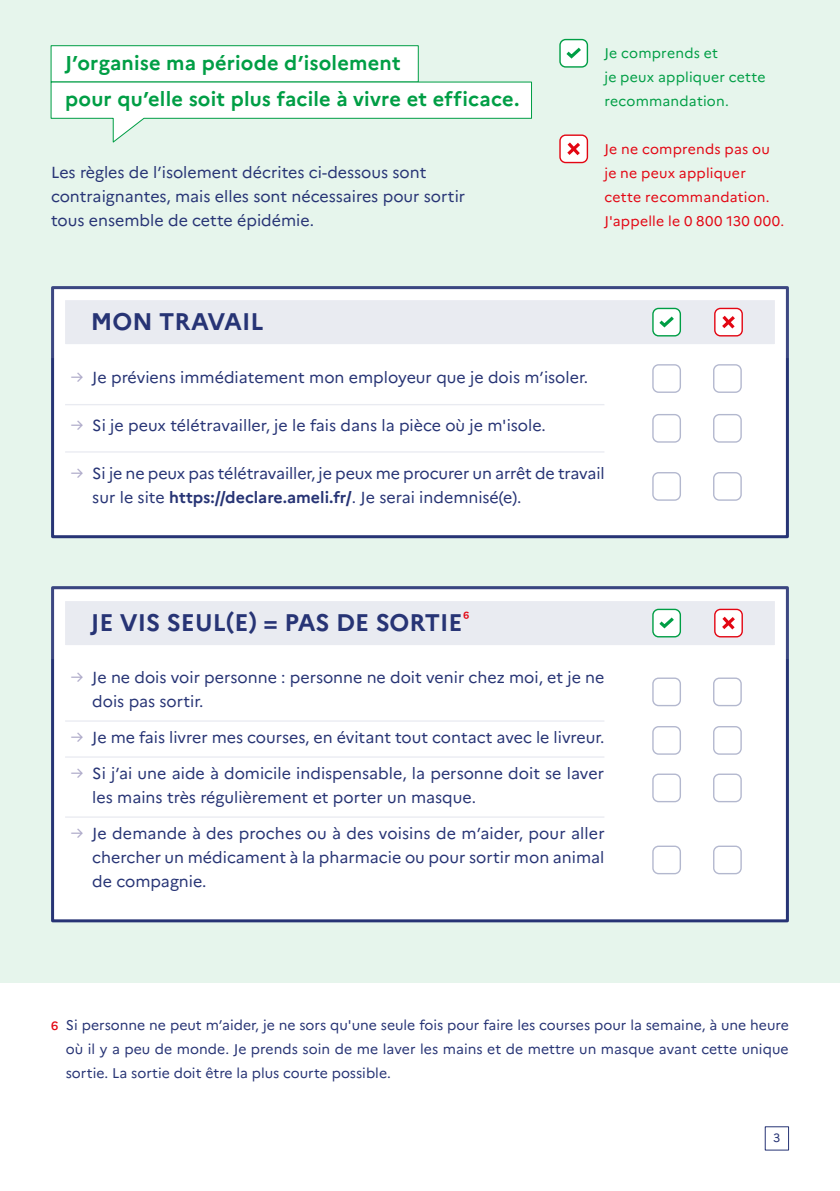
<style>
.page{position:relative;width:840px;height:1191px;background:#fff}
.page>*{position:absolute;margin:0;border:0;box-sizing:border-box;transform-origin:0 0}
.t1{font:700 24px "Marianne";color:#273475}
.t2{font:700 20px/36px "Marianne";letter-spacing:.01em;color:#009e45}
.t3{font:16px/24px "Marianne";color:#273475}
.t4{font:14px/24px "Marianne";color:#273475;text-align:justify}
.t5{font:14px/24px "Marianne";letter-spacing:.015em;color:#e30613}
.t6{font:14px/24px "Marianne";letter-spacing:.015em;color:#009e45}
.t7{font:12px "Marianne";color:#273475}
.s1{color:#afabca}
.s2{font-weight:700}
.s3{font-weight:500;font-size:12px;color:#e30613}
</style>
<div class="page">
<div style="left:0;top:0;width:839px;height:982px;background:#e6f5ec"></div>
<div style="left:51px;top:286px;width:737px;height:252px;background:#fff;border:3px solid #273475"></div>
<div style="left:51px;top:286px;width:737px;height:72px;background:#e9ebf1;border:14px solid #fff"></div>
<div style="left:51px;top:586px;width:737px;height:336px;background:#fff;border:3px solid #273475"></div>
<div style="left:51px;top:587px;width:737px;height:72px;background:#e9ebf1;border:14px solid #fff"></div>
<svg style="left:714px;top:609px;width:27px;height:28px"></svg>
<div style="left:713px;top:608px;width:29px;height:29px;border:1px solid #e30613;border-radius:6px"></div>
<svg style="left:718px;top:613px;width:20px;height:20px"></svg>
<svg style="left:714px;top:308px;width:27px;height:28px"></svg>
<div style="left:713px;top:308px;width:29px;height:28px;border:1px solid #e30613;border-radius:6px"></div>
<svg style="left:718px;top:312px;width:20px;height:20px"></svg>
<div style="left:712px;top:364px;width:29px;height:29px;border:1px solid #273475;border-radius:6px"></div>
<div style="left:652px;top:364px;width:28px;height:29px;border:1px solid #273475;border-radius:6px"></div>
<div style="left:712px;top:414px;width:29px;height:29px;border:1px solid #273475;border-radius:6px"></div>
<div style="left:652px;top:414px;width:28px;height:29px;border:1px solid #273475;border-radius:6px"></div>
<div style="left:712px;top:472px;width:29px;height:29px;border:1px solid #273475;border-radius:6px"></div>
<div style="left:652px;top:472px;width:28px;height:29px;border:1px solid #273475;border-radius:6px"></div>
<div style="left:712px;top:677px;width:29px;height:29px;border:1px solid #273475;border-radius:6px"></div>
<div style="left:652px;top:677px;width:28px;height:29px;border:1px solid #273475;border-radius:6px"></div>
<div style="left:712px;top:726px;width:29px;height:28px;border:1px solid #273475;border-radius:6px"></div>
<div style="left:652px;top:726px;width:28px;height:28px;border:1px solid #273475;border-radius:6px"></div>
<div style="left:712px;top:845px;width:29px;height:29px;border:1px solid #273475;border-radius:6px"></div>
<div style="left:652px;top:845px;width:28px;height:29px;border:1px solid #273475;border-radius:6px"></div>
<div style="left:712px;top:773px;width:29px;height:29px;border:1px solid #273475;border-radius:6px"></div>
<div style="left:652px;top:773px;width:28px;height:29px;border:1px solid #273475;border-radius:6px"></div>
<div style="left:652px;top:609px;width:28px;height:28px;background:#fff;border-radius:6px"></div>
<div style="left:652px;top:608px;width:28px;height:29px;border:1px solid #009e45;border-radius:6px"></div>
<svg style="left:659px;top:617px;width:15px;height:12px"></svg>
<div style="left:652px;top:308px;width:28px;height:28px;background:#fff;border-radius:6px"></div>
<div style="left:652px;top:308px;width:28px;height:28px;border:1px solid #009e45;border-radius:6px"></div>
<svg style="left:659px;top:316px;width:15px;height:12px"></svg>
<div style="left:51px;top:45px;width:367px;height:37px;background:#fff;border:1px solid #009e45"></div>
<svg style="left:50px;top:81px;width:482px;height:62px"></svg>
<div style="left:559px;top:40px;width:28px;height:27px;background:#fff;border-radius:6px"></div>
<div style="left:559px;top:39px;width:28px;height:29px;border:1px solid #009e45;border-radius:6px"></div>
<svg style="left:566px;top:47px;width:15px;height:12px"></svg>
<div style="left:559px;top:135px;width:28px;height:27px;background:#fff;border-radius:6px"></div>
<div style="left:559px;top:134px;width:28px;height:29px;border:1px solid #e30613;border-radius:6px"></div>
<svg style="left:567px;top:142px;width:13px;height:14px"></svg>
<hr style="left:65px;top:720px;width:539px;height:1px;background:#273475">
<hr style="left:65px;top:451px;width:539px;height:2px;background:#273475">
<hr style="left:65px;top:404px;width:539px;height:1px;background:#273475">
<hr style="left:65px;top:756px;width:539px;height:1px;background:#273475">
<hr style="left:65px;top:816px;width:539px;height:1px;background:#273475">
<p class="t2" style="left:65px;top:45px;width:455px">J’organise ma période d’isolement<br>pour qu’elle soit plus facile à vivre et efficace.</p>
<p class="t3" style="left:51px;top:160px;width:415px">Les règles de l’isolement décrites ci-dessous sont contraignantes, mais elles sont nécessaires pour sortir tous ensemble de cette épidémie.</p>
<h1 class="t1" style="left:91px;top:307px;width:174px">MON TRAVAIL</h1>
<p class="t6" style="left:604px;top:41px;width:163px">Je comprends et<br>je peux appliquer cette recommandation.</p>
<p class="t5" style="left:604px;top:137px;width:181px">Je ne comprends pas ou je ne peux appliquer cette recommandation.<br>J'appelle le 0 800 130 000.</p>
<p class="t3" style="left:71px;top:365px;width:518px"><span class="s1">→</span> Je préviens immédiatement mon employeur que je dois m’isoler.</p>
<p class="t3" style="left:71px;top:413px;width:476px"><span class="s1">→</span> Si je peux télétravailler, je le fais dans la pièce où je m'isole.</p>
<p class="t3" style="left:92px;top:461px;width:513px;text-indent:-21px"><span class="s1">→</span> Si je ne peux pas télétravailler, je peux me procurer un arrêt de travail sur le site <span class="s2">https://declare.ameli.fr/</span>. Je serai indemnisé(e).</p>
<h1 class="t1" style="left:91px;top:607px;width:380px">JE VIS SEUL(E) = PAS DE SORTIE<sup>6</sup></h1>
<p class="t3" style="left:92px;top:665px;width:513px;text-indent:-21px"><span class="s1">→</span> Je ne dois voir personne : personne ne doit venir chez moi, et je ne dois pas sortir.</p>
<p class="t3" style="left:71px;top:725px;width:534px"><span class="s1">→</span> Je me fais livrer mes courses, en évitant tout contact avec le livreur.</p>
<p class="t3" style="left:92px;top:761px;width:513px;text-indent:-21px"><span class="s1">→</span> Si j’ai une aide à domicile indispensable, la personne doit se laver les mains très régulièrement et porter un masque.</p>
<p class="t3" style="left:92px;top:821px;width:513px;text-align:justify;text-indent:-21px"><span class="s1">→</span> Je demande à des proches ou à des voisins de m’aider, pour aller chercher un médicament à la pharmacie ou pour sortir mon animal de compagnie.</p>
<p class="t4" style="left:66px;top:1013px;width:724px;text-indent:-15px"><span class="s3">6</span> Si personne ne peut m’aider, je ne sors qu'une seule fois pour faire les courses pour la semaine, à une heure où il y a peu de monde. Je prends soin de me laver les mains et de mettre un masque avant cette unique sortie. La sortie doit être la plus courte possible.</p>
<p class="t7" style="left:772px;top:1130px;width:9px">3</p>
</div>
